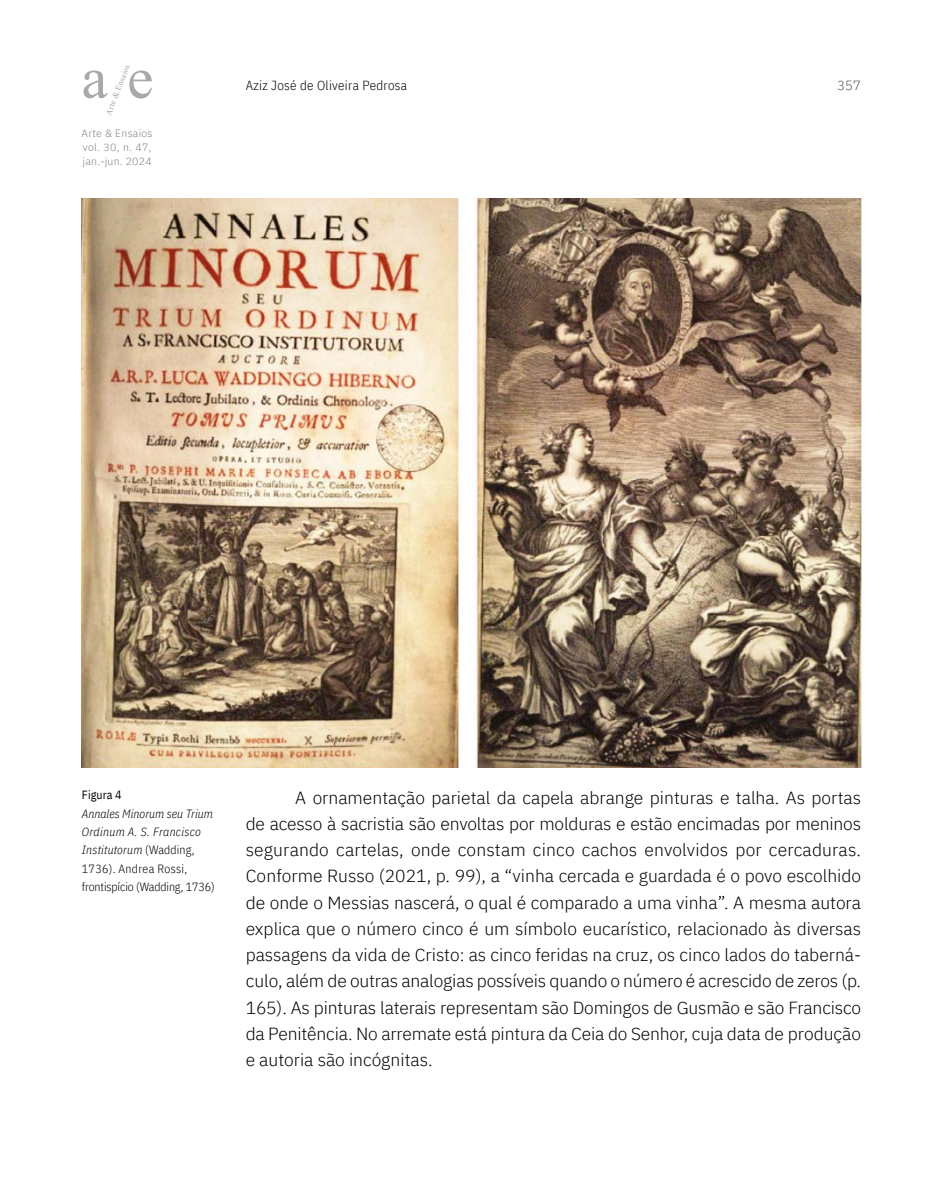
<style>
.page{position:relative;width:943px;height:1191px;background:#fff}
.page>*{position:absolute;margin:0;border:0;box-sizing:border-box;transform-origin:0 0}
.t1{font:59.15px "Times New Roman";color:#a7a9ac}
.t2{font:300 17.5px/26.2px "IBM Plex Sans";color:#000;text-align:justify}
.t3{font:300 13.12px "IBM Plex Sans Cond";letter-spacing:.025em;color:#000}
.t4{font:200 13.12px "IBM Plex Sans";color:#000}
.t5{font:italic 300 11.9px/18.4px "IBM Plex Sans Cond";letter-spacing:.01em;color:#000}
.t6{font:11.9px "IBM Plex Sans Cond";letter-spacing:.01em;color:#000}
.t7{font:300 10.5px/14px "IBM Plex Sans";letter-spacing:.025em;color:#808285;text-align:justify}
.t8{font:8.4px "Times New Roman";color:#a7a9ac}
.s1{font-style:normal}
</style>
<div class="page">
<img style="left:82px;top:198px;width:779px;height:569px">
<p class="t8" style="left:103px;top:112px;width:55px;rotate:-69deg">Arte &amp; Ensaios</p>
<p class="t7" style="left:82px;top:125px;width:72px">Arte &amp; Ensaios vol. 30, n. 47, jan.-jun. 2024</p>
<h1 class="t1" style="left:81px;top:36px;width:73px">a e</h1>
<p class="t3" style="left:246px;top:75px;width:163px">Aziz José de Oliveira Pedrosa</p>
<p class="t4" style="left:837px;top:75px;width:25px">357</p>
<p class="t6" style="left:82px;top:785px;width:41px">Figura 4</p>
<p class="t5" style="left:82px;top:803px;width:134px">Annales Minorum seu Trium<br>Ordinum A. S. Francisco<br>Institutorum <span class="s1">(Wadding,<br>1736). Andrea Rossi, frontispício (Wadding, 1736)</span></p>
<p class="t2" style="left:246px;top:782px;width:617px;text-indent:50px">A ornamentação parietal da capela abrange pinturas e talha. As portas de acesso à sacristia são envoltas por molduras e estão encimadas por meninos segurando cartelas, onde constam cinco cachos envolvidos por cercaduras.<br>Conforme Russo (2021, p. 99), a “vinha cercada e guardada é o povo escolhido de onde o Messias nascerá, o qual é comparado a uma vinha”. A mesma autora explica que o número cinco é um símbolo eucarístico, relacionado às diversas passagens da vida de Cristo: as cinco feridas na cruz, os cinco lados do taberná&shy;culo, além de outras analogias possíveis quando o número é acrescido de zeros (p.<br>165). As pinturas laterais representam são Domingos de Gusmão e são Francisco da Penitência. No arremate está pintura da Ceia do Senhor, cuja data de produção e autoria são incógnitas.</p>
</div>
